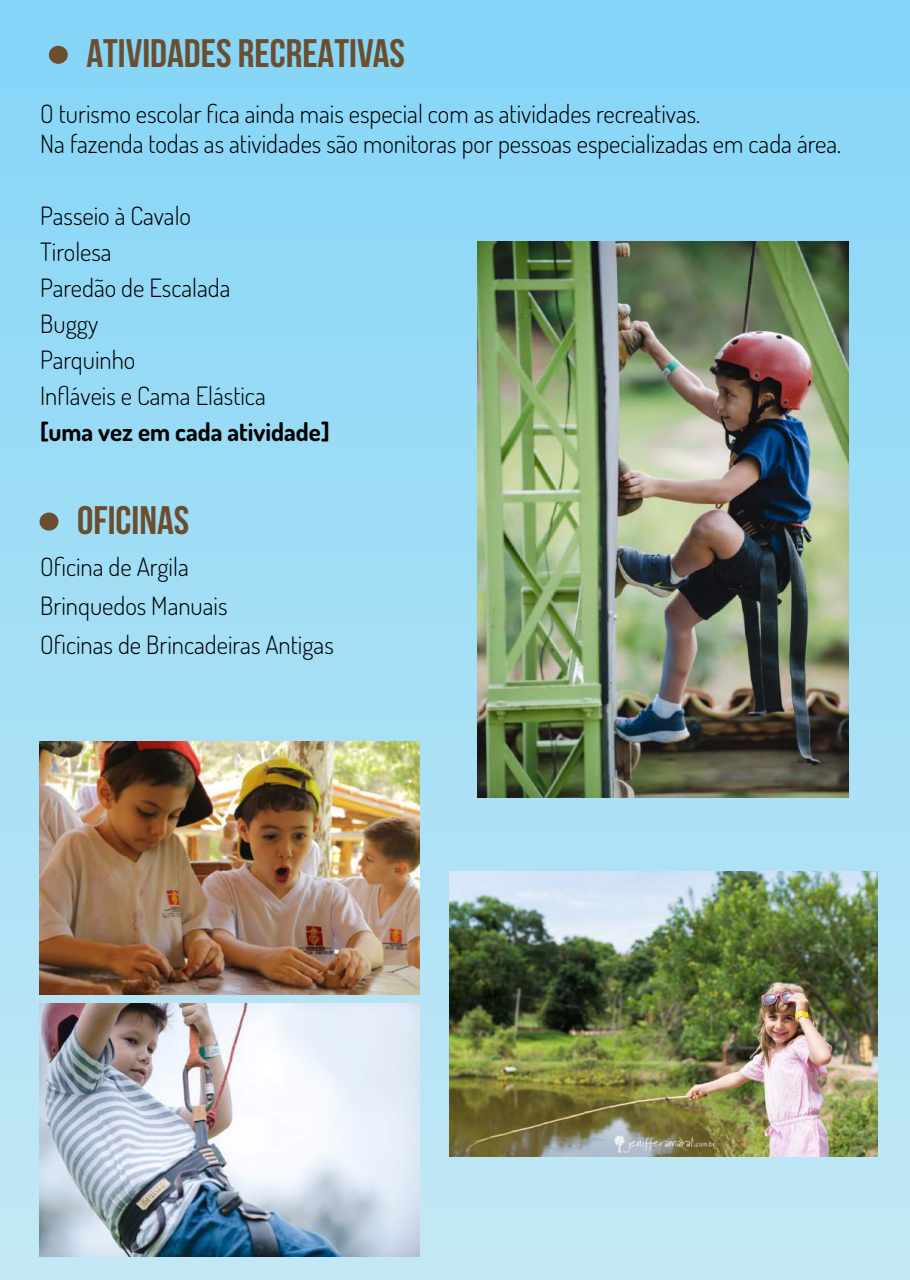
<style>
.page{position:relative;width:910px;height:1280px;background:#fff}
.page>*{position:absolute;margin:0;border:0;box-sizing:border-box;transform-origin:0 0}
.t1{font:700 39.75px "Bebas Neue";color:#6b4e2e;scale:1.04 1}
.t2{font:300 25.2px/36px "Dosis";color:#000}
.t3{font:700 25.2px "Dosis";color:#000}
</style>
<div class="page">
<div style="left:0;top:0;width:910px;height:1280px;background:linear-gradient(to bottom,#84d5f7,#c3e8f5)"></div>
<img style="left:40px;top:741px;width:379px;height:254px">
<div style="left:49px;top:46px;width:19px;height:18px;background:#6b4e2e;border-radius:50%"></div>
<div style="left:40px;top:512px;width:18px;height:19px;background:#6b4e2e;border-radius:50%"></div>
<img style="left:477px;top:242px;width:371px;height:555px">
<img style="left:40px;top:1003px;width:379px;height:254px">
<img style="left:450px;top:871px;width:427px;height:286px">
<h1 class="t1" style="left:86px;top:32px;width:308px">ATIVIDADES RECREATIVAS</h1>
<p class="t2" style="left:40px;top:98px;width:802px;line-height:30.3px">O turismo escolar fica ainda mais especial com as atividades recreativas.<br>Na fazenda todas as atividades são monitoras por pessoas especializadas em cada área.</p>
<p class="t2" style="left:40px;top:197px;width:227px">Passeio à Cavalo<br>Tirolesa<br>Paredão de Escalada<br>Buggy<br>Parquinho<br>Infláveis e Cama Elástica</p>
<p class="t3" style="left:40px;top:416px;width:291px">[uma vez em cada atividade]</p>
<h1 class="t1" style="left:77px;top:498px;width:109px">OFICINAS</h1>
<p class="t2" style="left:40px;top:547px;width:295px;line-height:39px">Oficina de Argila<br>Brinquedos Manuais<br>Oficinas de Brincadeiras Antigas</p>
</div>
